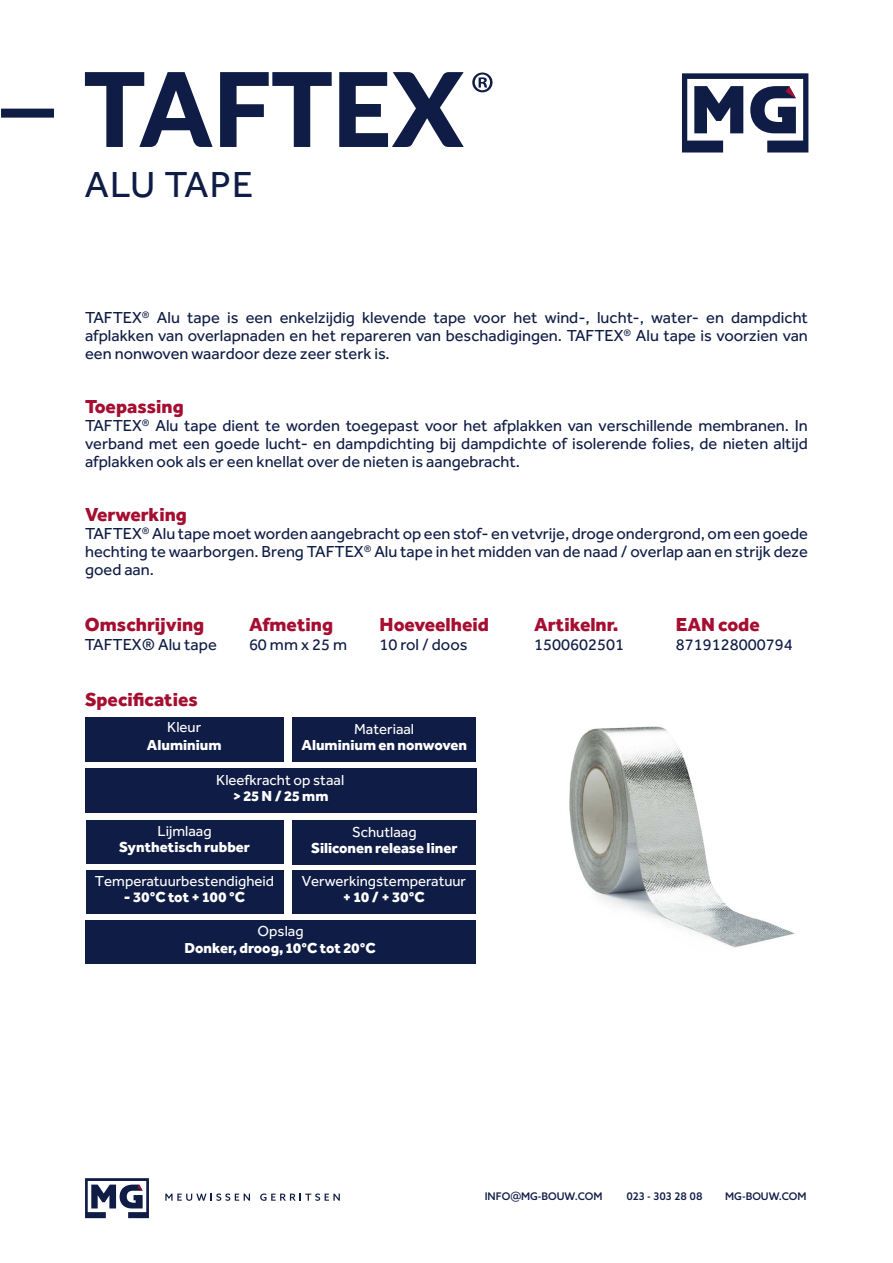
<style>
.page{position:relative;width:893px;height:1263px;background:#fff}
.page>*{position:absolute;margin:0;border:0;box-sizing:border-box;transform-origin:0 0}
.t1{font:37.5px "Effra";letter-spacing:.03em;color:#0f1c45}
.t2{font:800 19.5px "Effra";color:#a50e30}
.t3{font:16.5px/18px "Effra";color:#0f1c45;text-align:justify}
.t4{font:800 15px "Effra";color:#fff}
.t5{font:15px "Effra";color:#fff}
.t6{font:500 10.5px "Azo Sans";color:#0f1c45}
.s1{font-size:13.5px}
</style>
<div class="page">
<div style="left:292px;top:717px;width:184px;height:45px;background:#0f1c45"></div>
<div style="left:85px;top:717px;width:198px;height:45px;background:#0f1c45"></div>
<div style="left:85px;top:769px;width:391px;height:44px;background:#0f1c45"></div>
<div style="left:292px;top:870px;width:184px;height:43px;background:#0f1c45"></div>
<div style="left:86px;top:870px;width:197px;height:43px;background:#0f1c45"></div>
<div style="left:292px;top:820px;width:184px;height:45px;background:#0f1c45"></div>
<div style="left:86px;top:820px;width:197px;height:43px;background:#0f1c45"></div>
<div style="left:86px;top:920px;width:390px;height:43px;background:#0f1c45"></div>
<svg style="left:472px;top:73px;width:20px;height:19px"></svg>
<svg style="left:85px;top:72px;width:128px;height:75px"></svg>
<svg style="left:220px;top:72px;width:112px;height:75px"></svg>
<svg style="left:339px;top:72px;width:125px;height:75px"></svg>
<div style="left:1px;top:109px;width:53px;height:9px;background:#0f1c45"></div>
<svg style="left:682px;top:73px;width:126px;height:79px"></svg>
<svg style="left:165px;top:1193px;width:85px;height:8px"></svg>
<svg style="left:260px;top:1193px;width:80px;height:8px"></svg>
<svg style="left:85px;top:1178px;width:64px;height:40px"></svg>
<img style="left:569px;top:726px;width:226px;height:222px">
<h1 class="t1" style="left:85px;top:163px;width:170px">ALU TAPE</h1>
<p class="t3" style="left:85px;top:308px;width:724px">TAFTEX<sup>®</sup> Alu tape is een enkelzijdig klevende tape voor het wind-, lucht-, water- en dampdicht afplakken van overlapnaden en het repareren van beschadigingen. TAFTEX<sup>®</sup> Alu tape is voorzien van een nonwoven waardoor deze zeer sterk is.</p>
<p class="t2" style="left:85px;top:394px;width:100px">Toepassing</p>
<p class="t3" style="left:85px;top:416px;width:724px">TAFTEX<sup>®</sup> Alu tape dient te worden toegepast voor het afplakken van verschillende membranen. In verband met een goede lucht- en dampdichting bij dampdichte of isolerende folies, de nieten altijd afplakken ook als er een knellat over de nieten is aangebracht.</p>
<p class="t2" style="left:85px;top:502px;width:103px">Verwerking</p>
<p class="t3" style="left:85px;top:524px;width:724px">TAFTEX<sup>®</sup> Alu tape moet worden aangebracht op een stof- en vetvrije, droge ondergrond, om een goede hechting te waarborgen. Breng TAFTEX<sup>®</sup> Alu tape in het midden van de naad / overlap aan en strijk deze goed aan.</p>
<p class="t2" style="left:85px;top:612px;width:121px">Omschrijving</p>
<p class="t3" style="left:85px;top:636px;width:133px">TAFTEX® Alu tape</p>
<p class="t2" style="left:85px;top:687px;width:114px">Specificaties</p>
<p class="t5" style="left:167px;top:718px;width:35px">Kleur</p>
<p class="t2" style="left:249px;top:612px;width:86px">Afmeting</p>
<p class="t3" style="left:249px;top:636px;width:100px">60 mm x 25 m</p>
<p class="t2" style="left:380px;top:612px;width:111px">Hoeveelheid</p>
<p class="t3" style="left:380px;top:636px;width:89px">10 rol / doos</p>
<p class="t5" style="left:354px;top:720px;width:61px">Materiaal</p>
<p class="t4" style="left:147px;top:735px;width:76px">Aluminium</p>
<p class="t4" style="left:301px;top:735px;width:167px">Aluminium en nonwoven</p>
<p class="t5" style="left:216px;top:771px;width:129px">Kleefkracht op staal</p>
<p class="t4" style="left:233px;top:786px;width:97px">&gt; 25 N / 25 mm</p>
<p class="t5" style="left:158px;top:822px;width:56px">Lijmlaag</p>
<p class="t4" style="left:119px;top:837px;width:132px">Synthetisch rubber</p>
<p class="t5" style="left:95px;top:872px;width:181px">Temperatuurbestendigheid</p>
<p class="t4" style="left:124px;top:887px;width:123px">- 30°C tot + 100 °C</p>
<p class="t5" style="left:352px;top:824px;width:66px">Schutlaag</p>
<p class="t4" style="left:311px;top:838px;width:148px">Siliconen release liner</p>
<p class="t5" style="left:302px;top:872px;width:166px">Verwerkingstemperatuur</p>
<p class="t4" style="left:343px;top:888px;width:83px">+ 10 / + 30°C</p>
<p class="t5" style="left:258px;top:922px;width:48px">Opslag</p>
<p class="t4" style="left:185px;top:938px;width:193px">Donker, droog, 10°C tot 20°C</p>
<p class="t2" style="left:534px;top:612px;width:86px">Artikelnr.</p>
<p class="t3" style="left:534px;top:636px;width:91px">1500602501</p>
<p class="t2" style="left:676px;top:612px;width:85px">EAN code</p>
<p class="t3" style="left:676px;top:636px;width:118px">8719128000794</p>
<p class="t6" style="left:485px;top:1190px;width:119px">INFO<span class="s1">@</span>MG-BOUW.COM</p>
<p class="t6" style="left:626px;top:1190px;width:78px">023 - 303 28 08</p>
<p class="t6" style="left:725px;top:1190px;width:83px">MG-BOUW.COM</p>
</div>
